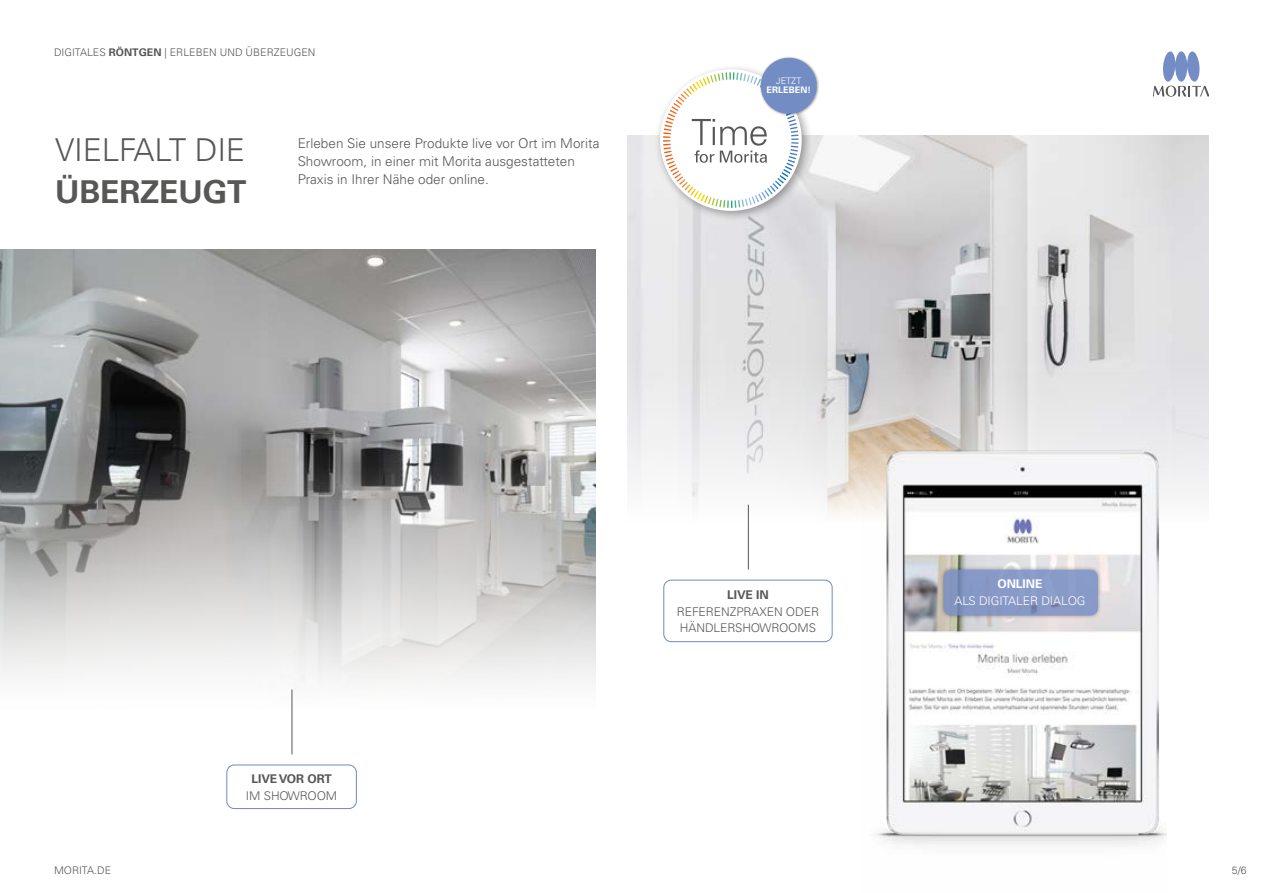
<style>
.page{position:relative;width:1263px;height:893px;background:#fff}
.page>*{position:absolute;margin:0;border:0;box-sizing:border-box;transform-origin:0 0}
.Headline_Seitenstart{font:300 31.5px/42px "Univers LT Std";letter-spacing:-.005em;color:#575756}
.Fließtext_9pt{font:300 13.5px/18px "Univers LT Std";color:#575756}
.Headline_Seitenstart-2{font:300 12px/16.5px "Univers LT Std";letter-spacing:-.005em;color:#575756;text-align:center}
.Headline_Seitenstart-3{font:300 12px/16.5px "Univers LT Std";letter-spacing:-.005em;color:#fff;text-align:center}
.Headline_Seitenstart-4{font:700 12px/16.5px "Univers LT Std";letter-spacing:-.005em;color:#575756;text-align:center}
.Kolumnentitel{font:300 10.5px "Univers LT Std";letter-spacing:.005em;color:#555756}
.t1{font:300 10.5px "Univers LT Std";letter-spacing:.005em;color:#575756}
.t2{font:700 9px/9px "Univers LT Std";letter-spacing:.01em;color:#fff;text-align:center}
.s1{color:#575756}
.s2{font-weight:700;color:#575756}
.s3{font-weight:700}
.s4{font-weight:300}
</style>
<div class="page">
<img style="left:0;top:250px;width:595px;height:465px">
<img style="left:627px;top:136px;width:582px;height:388px">
<img style="left:861px;top:373px;width:305px;height:472px">
<div style="left:940px;top:566px;width:162px;height:54px;background:#000;opacity:.4"></div>
<div style="left:943px;top:570px;width:155px;height:45px;background:#8799c7;border-radius:8px"></div>
<div style="left:663px;top:580px;width:169px;height:62px;border:1px solid #7189c2;border-radius:8px"></div>
<div style="left:226px;top:765px;width:131px;height:44px;border:1px solid #7189c2;border-radius:8px"></div>
<hr style="left:748px;top:505px;width:1px;height:64px;background:#555756">
<hr style="left:292px;top:690px;width:1px;height:64px;background:#555756">
<svg style="left:1153px;top:51px;width:56px;height:45px"></svg>
<div style="left:655px;top:64px;width:157px;height:158px;background:#000;opacity:.35"></div>
<svg style="left:660px;top:69px;width:142px;height:142px"></svg>
<svg style="left:692px;top:57px;width:127px;height:106px"></svg>
<p class="Kolumnentitel" style="left:54px;top:46px;width:263px"><span class="s1">DIGITALES</span> <span class="s2">RÖNTGEN</span> <span class="s1">|</span> ERLEBEN UND ÜBERZEUGEN</p>
<p class="Headline_Seitenstart" style="left:55px;top:129px;width:193px">VIELFALT DIE<br><span class="s3">ÜBERZEUGT</span></p>
<p class="Fließtext_9pt" style="left:298px;top:134px;width:303px">Erleben Sie unsere Produkte live vor Ort im Morita<br>Showroom, in einer mit Morita ausgestatteten<br>Praxis in Ihrer Nähe oder online.</p>
<p class="t2" style="left:766px;top:77px;width:46px"><span class="s4">JETZT<br></span>ERLEBEN!</p>
<p class="Headline_Seitenstart-4" style="left:246px;top:771px;width:93px">LIVE VOR ORT<br><span class="s4">IM SHOWROOM</span></p>
<p class="Headline_Seitenstart-2" style="left:677px;top:587px;width:144px"><span class="s3">LIVE IN<br></span>REFERENZPRAXEN ODER<br>HÄNDLERSHOWROOMS</p>
<p class="Headline_Seitenstart-3" style="left:954px;top:576px;width:133px"><span class="s3">ONLINE<br></span>ALS DIGITALER DIALOG</p>
<p class="t1" style="left:54px;top:864px;width:59px">MORITA.DE</p>
<p class="Kolumnentitel" style="left:1232px;top:864px;width:16px">5/6</p>
</div>
